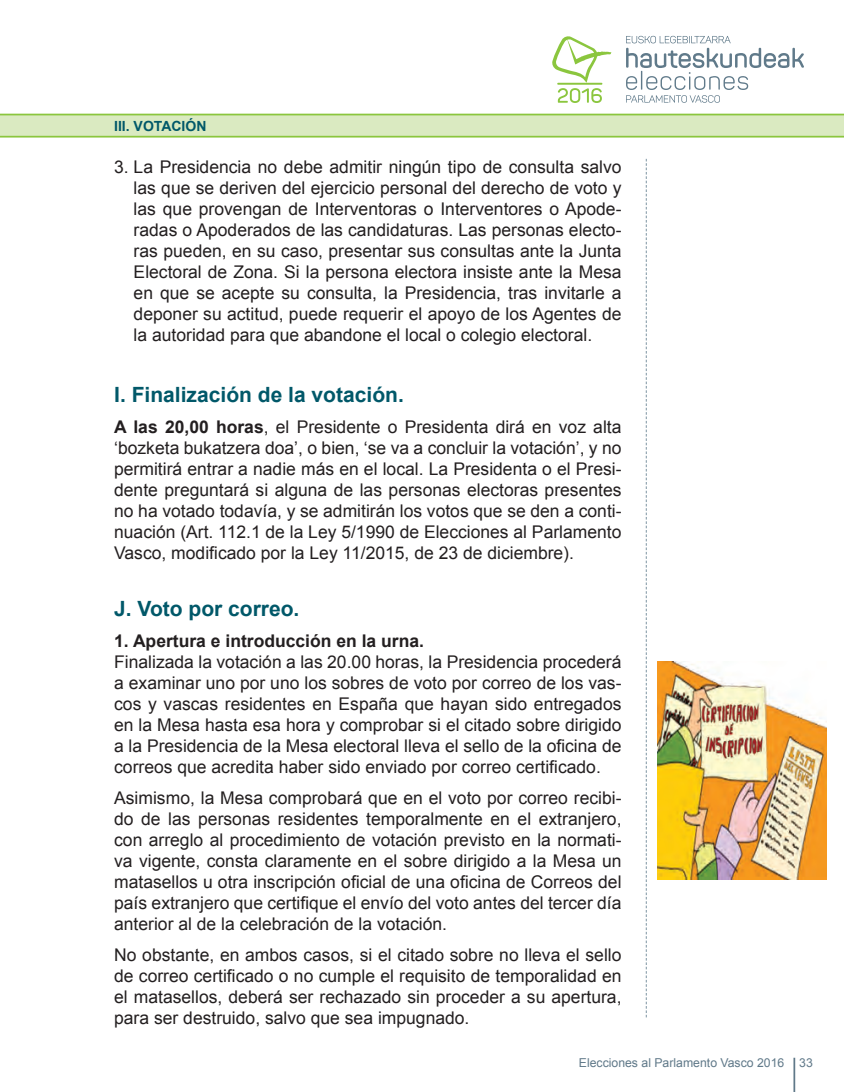
<style>
.page{position:relative;width:844px;height:1092px;background:#fff}
.page>*{position:absolute;margin:0;border:0;box-sizing:border-box;transform-origin:0 0}
.t1{font:700 21px "Arial";color:#015869}
.t2{font:17.5px/21px "Arial";color:#231f20;text-align:justify}
.t3{font:700 17.5px "Arial";color:#231f20}
.t4{font:700 14px "Arial";color:#015869}
.t5{font:12.25px "Arial";color:#607989}
.s1{font-weight:700}
</style>
<div class="page">
<hr style="left:793px;top:1057px;width:2px;height:34px;background:#607989">
<div style="left:0;top:115px;width:843px;height:21px;background:#daeac1"></div>
<hr style="left:0;top:114px;width:843px;height:1px;background:#8bc63e">
<hr style="left:0;top:136px;width:843px;height:1px;background:#8bc63e">
<svg style="left:645px;top:159px;width:1px;height:858px"></svg>
<svg style="left:626px;top:36px;width:177px;height:67px"></svg>
<svg style="left:552px;top:36px;width:59px;height:67px"></svg>
<hr style="left:557px;top:83px;width:45px;height:2px;background:#8bc63e">
<img style="left:657px;top:661px;width:169px;height:218px">
<p class="t4" style="left:114px;top:117px;width:94px">III. VOTACIÓN</p>
<p class="t2" style="left:134px;top:157px;width:489px;text-indent:-19px">3. La Presidencia no debe admitir ningún tipo de consulta salvo las que se deriven del ejercicio personal del derecho de voto y las que provengan de Interventoras o Interventores o Apode&shy;radas o Apoderados de las candidaturas. Las personas electo&shy;ras pueden, en su caso, presentar sus consultas ante la Junta Electoral de Zona. Si la persona electora insiste ante la Mesa en que se acepte su consulta, la Presidencia, tras invitarle a deponer su actitud, puede requerir el apoyo de los Agentes de la autoridad para que abandone el local o colegio electoral.</p>
<p class="t1" style="left:114px;top:381px;width:291px">I. Finalización de la votación.</p>
<p class="t2" style="left:114px;top:417px;width:508px"><span class="s1">A las 20,00 horas</span>, el Presidente o Presidenta dirá en voz alta ‘bozketa bukatzera doa’, o bien, ‘se va a concluir la votación’, y no permitirá entrar a nadie más en el local. La Presidenta o el Presi&shy;dente preguntará si alguna de las personas electoras presentes no ha votado todavía, y se admitirán los votos que se den a conti&shy;nuación (Art. 112.1 de la Ley 5/1990 de Elecciones al Parlamento Vasco, modificado por la Ley 11/2015, de 23 de diciembre).</p>
<p class="t1" style="left:114px;top:594px;width:187px">J. Voto por correo.</p>
<p class="t3" style="left:114px;top:629px;width:311px">1. Apertura e introducción en la urna.</p>
<p class="t2" style="left:114px;top:651px;width:508px">Finalizada la votación a las 20.00 horas, la Presidencia procederá a examinar uno por uno los sobres de voto por correo de los vas&shy;cos y vascas residentes en España que hayan sido entregados en la Mesa hasta esa hora y comprobar si el citado sobre dirigido a la Presidencia de la Mesa electoral lleva el sello de la oficina de correos que acredita haber sido enviado por correo certificado.</p>
<p class="t2" style="left:114px;top:787px;width:509px">Asimismo, la Mesa comprobará que en el voto por correo recibi&shy;do de las personas residentes temporalmente en el extranjero, con arreglo al procedimiento de votación previsto en la normati&shy;va vigente, consta claramente en el sobre dirigido a la Mesa un matasellos u otra inscripción oficial de una oficina de Correos del país extranjero que certifique el envío del voto antes del tercer día anterior al de la celebración de la votación.</p>
<p class="t2" style="left:114px;top:944px;width:508px">No obstante, en ambos casos, si el citado sobre no lleva el sello de correo certificado o no cumple el requisito de temporalidad en el matasellos, deberá ser rechazado sin proceder a su apertura, para ser destruido, salvo que sea impugnado.</p>
<p class="t5" style="left:578px;top:1054px;width:235px">Elecciones al Parlamento Vasco 2016 33</p>
</div>
